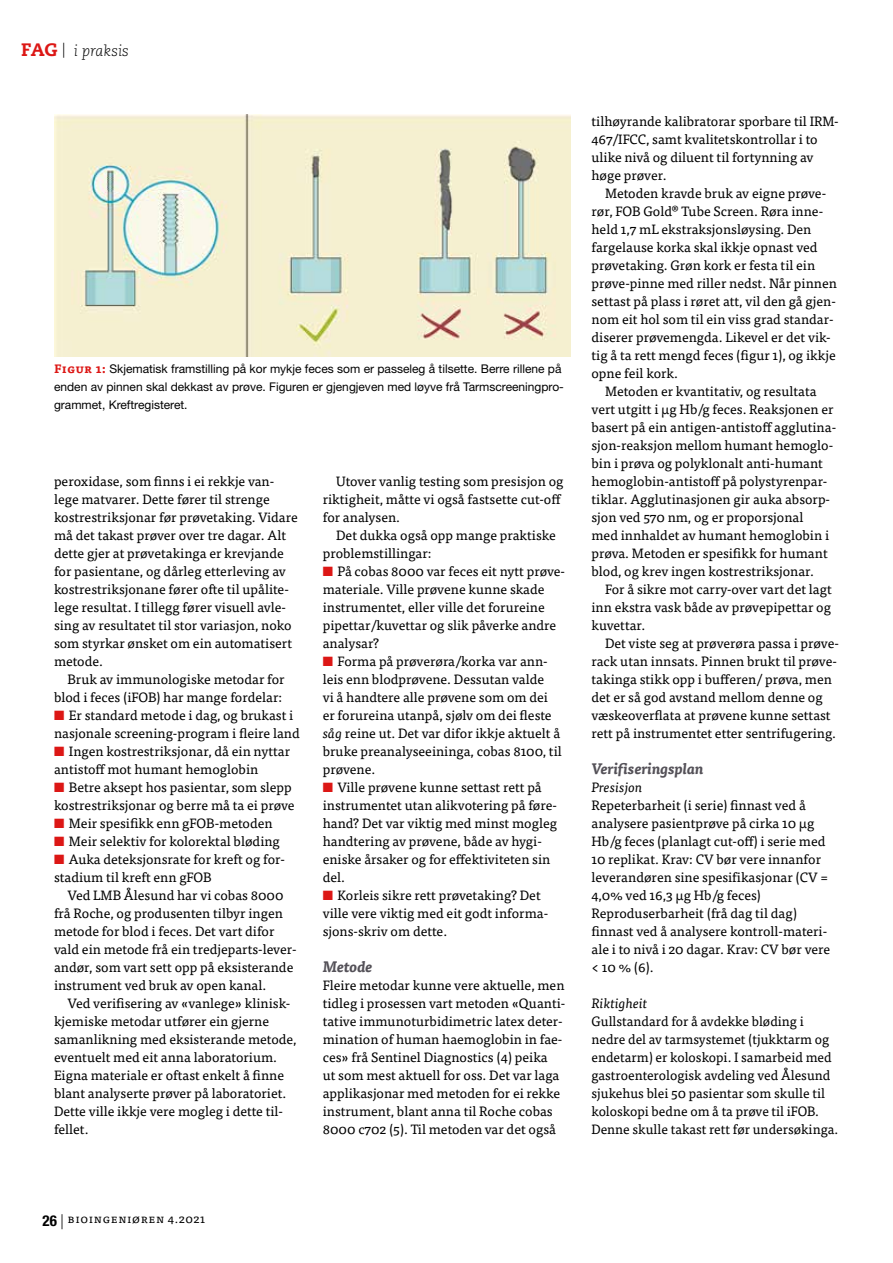
<style>
.page{position:relative;width:893px;height:1263px;background:#fff}
.page>*{position:absolute;margin:0;border:0;box-sizing:border-box;transform-origin:0 0}
.t1{font:italic 700 15px "Tisa Pro";color:#545158}
.t2{font:italic 300 15px "Caecilia LT Std";color:#000}
.t3{font:13.5px/18px "Tisa Pro";color:#000}
.t4{font:italic 13.5px "Tisa Pro";color:#000}
.t5{font:12px/18px "Helvetica Neue LT Pro";color:#000}
.t6{font:12px "Tisa Pro";letter-spacing:.05em;color:#000}
.s1{font-weight:800;font-style:normal;font-size:18px;color:#dc1715}
.s2{font-family:"Tisa Pro";font-weight:700;color:#dc1715}
.s3{color:#dc1715}
.s4{font-style:italic}
.s5{font-family:"Helvetica Neue LT Pro";font-weight:700;font-stretch:condensed;font-size:15px}
.s6{font-family:"Helvetica Neue LT Pro";font-weight:300;font-size:15px}
</style>
<div class="page">
<img style="left:54px;top:115px;width:516px;height:241px">
<p class="t2" style="left:21px;top:43px;width:109px"><span class="s1">FAG</span> | i praksis</p>
<p class="t5" style="left:54px;top:360px;width:511px"><span class="s2">Figur 1:</span> Skjematisk framstilling på kor mykje feces som er passeleg å tilsette. Berre rillene på enden av pinnen skal dekkast av prøve. Figuren er gjengjeven med løyve frå Tarmscreeningpro&shy;grammet, Kreftregisteret.</p>
<p class="t3" style="left:54px;top:471px;width:245px">peroxidase, som finns i ei rekkje van&shy;lege matvarer. Dette fører til strenge kostrestriksjonar før prøvetaking. Vidare må det takast prøver over tre dagar. Alt dette gjer at prøvetakinga er krevjande for pasientane, og dårleg etterleving av kostrestriksjonane fører ofte til upålite&shy;lege resultat. I tillegg fører visuell avle&shy;sing av resultatet til stor variasjon, noko som styrkar ønsket om ein automatisert metode.</p>
<p class="t3" style="left:54px;top:669px;width:232px;text-align:right">Bruk av immunologiske metodar for blod i feces (iFOB) har mange fordelar:</p>
<p class="t3" style="left:54px;top:705px;width:247px"><span class="s3">■</span> Er standard metode i dag, og brukast i nasjonale screening-program i fleire land</p>
<p class="t3" style="left:54px;top:741px;width:238px"><span class="s3">■</span> Ingen kostrestriksjonar, då ein nyttar antistoff mot humant hemoglobin</p>
<p class="t3" style="left:54px;top:777px;width:242px"><span class="s3">■</span> Betre aksept hos pasientar, som slepp kostrestriksjonar og berre må ta ei prøve</p>
<p class="t3" style="left:54px;top:813px;width:220px"><span class="s3">■</span> Meir spesifikk enn gFOB-metoden</p>
<p class="t3" style="left:54px;top:831px;width:227px"><span class="s3">■</span> Meir selektiv for kolorektal bløding</p>
<p class="t3" style="left:54px;top:849px;width:232px"><span class="s3">■</span> Auka deteksjonsrate for kreft og for&shy;stadium til kreft enn gFOB</p>
<p class="t3" style="left:54px;top:885px;width:243px;text-indent:14px">Ved LMB Ålesund har vi cobas 8000 frå Roche, og produsenten tilbyr ingen metode for blod i feces. Det vart difor vald ein metode frå ein tredjeparts-lever&shy;andør, som vart sett opp på eksisterande instrument ved bruk av open kanal.</p>
<p class="t3" style="left:54px;top:993px;width:244px;text-indent:14px">Ved verifisering av «vanlege» klinisk&shy;kjemiske metodar utfører ein gjerne samanlikning med eksisterande metode, eventuelt med eit anna laboratorium.<br>Eigna materiale er oftast enkelt å finne blant analyserte prøver på laboratoriet.<br>Dette ville ikkje vere mogleg i dette til&shy;fellet.</p>
<p class="t3" style="left:323px;top:471px;width:242px;text-indent:14px">Utover vanlig testing som presisjon og riktigheit, måtte vi også fastsette cut-off for analysen.</p>
<p class="t3" style="left:323px;top:525px;width:235px;text-indent:14px">Det dukka også opp mange praktiske problemstillingar:</p>
<p class="t3" style="left:323px;top:561px;width:243px"><span class="s3">■</span> På cobas 8000 var feces eit nytt prøve&shy;materiale. Ville prøvene kunne skade instrumentet, eller ville det forureine pipettar/kuvettar og slik påverke andre analysar?</p>
<p class="t3" style="left:323px;top:651px;width:241px"><span class="s3">■</span> Forma på prøverøra/korka var ann&shy;leis enn blodprøvene. Dessutan valde<br>vi å handtere alle prøvene som om dei er forureina utanpå, sjølv om dei fleste <span class="s4">såg</span> reine ut. Det var difor ikkje aktuelt å bruke preanalyseeininga, cobas 8100, til prøvene.</p>
<p class="t3" style="left:323px;top:777px;width:236px"><span class="s3">■</span> Ville prøvene kunne settast rett på instrumentet utan alikvotering på føre&shy;hand? Det var viktig med minst mogleg handtering av prøvene, både av hygi&shy;eniske årsaker og for effektiviteten sin del.</p>
<p class="t3" style="left:323px;top:885px;width:227px"><span class="s3">■</span> Korleis sikre rett prøvetaking? Det ville vere viktig med eit godt informa&shy;sjons-skriv om dette.</p>
<p class="t1" style="left:323px;top:955px;width:51px">Metode</p>
<p class="t3" style="left:323px;top:975px;width:244px">Fleire metodar kunne vere aktuelle, men tidleg i prosessen vart metoden «Quanti&shy;tative immunoturbidimetric latex deter&shy;mination of human haemoglobin in fae&shy;ces» frå Sentinel Diagnostics (4) peika<br>ut som mest aktuell for oss. Det var laga applikasjonar med metoden for ei rekke instrument, blant anna til Roche cobas 8000 c702 (5). Til metoden var det også</p>
<p class="t3" style="left:591px;top:111px;width:249px">tilhøyrande kalibratorar sporbare til IRM-467/IFCC, samt kvalitetskontrollar i to ulike nivå og diluent til fortynning av høge prøver.</p>
<p class="t3" style="left:591px;top:183px;width:247px;text-indent:14px">Metoden kravde bruk av eigne prøve&shy;rør, FOB Gold® Tube Screen. Røra inne&shy;held 1,7 mL ekstraksjonsløysing. Den fargelause korka skal ikkje opnast ved prøvetaking. Grøn kork er festa til ein prøve-pinne med riller nedst. Når pinnen settast på plass i røret att, vil den gå gjen&shy;nom eit hol som til ein viss grad standar&shy;diserer prøvemengda. Likevel er det vik&shy;tig å ta rett mengd feces (figur 1), og ikkje opne feil kork.</p>
<p class="t3" style="left:591px;top:381px;width:246px;text-indent:14px">Metoden er kvantitativ, og resultata vert utgitt i µg Hb/g feces. Reaksjonen er basert på ein antigen-antistoff agglutina&shy;sjon-reaksjon mellom humant hemoglo&shy;bin i prøva og polyklonalt anti-humant hemoglobin-antistoff på polystyrenpar&shy;tiklar. Agglutinasjonen gir auka absorp&shy;sjon ved 570 nm, og er proporsjonal<br>med innhaldet av humant hemoglobin i prøva. Metoden er spesifikk for humant blod, og krev ingen kostrestriksjonar.</p>
<p class="t3" style="left:591px;top:579px;width:242px;text-align:justify;text-indent:14px">For å sikre mot carry-over vart det lagt inn ekstra vask både av prøvepipettar og kuvettar.</p>
<p class="t3" style="left:591px;top:633px;width:249px;text-indent:14px">Det viste seg at prøverøra passa i prøve&shy;rack utan innsats. Pinnen brukt til prøve&shy;takinga stikk opp i bufferen/ prøva, men det er så god avstand mellom denne og væskeoverflata at prøvene kunne settast rett på instrumentet etter sentrifugering.</p>
<p class="t1" style="left:591px;top:757px;width:114px">Verifiseringsplan</p>
<p class="t4" style="left:591px;top:777px;width:52px">Presisjon</p>
<p class="t3" style="left:591px;top:795px;width:240px">Repeterbarheit (i serie) finnast ved å analysere pasientprøve på cirka 10 µg Hb/g feces (planlagt cut-off) i serie med 10 replikat. Krav: CV bør vere innanfor leverandøren sine spesifikasjonar (CV = 4,0% ved 16,3 µg Hb/g feces)<br>Reproduserbarheit (frå dag til dag) finnast ved å analysere kontroll-materi&shy;ale i to nivå i 20 dagar. Krav: CV bør vere &lt; 10 % (6).</p>
<p class="t4" style="left:591px;top:993px;width:57px">Riktigheit</p>
<p class="t3" style="left:591px;top:1011px;width:248px">Gullstandard for å avdekke bløding i nedre del av tarmsystemet (tjukktarm og endetarm) er koloskopi. I samarbeid med gastroenterologisk avdeling ved Ålesund sjukehus blei 50 pasientar som skulle til koloskopi bedne om å ta prøve til iFOB.<br>Denne skulle takast rett før undersøkinga.</p>
<p class="t6" style="left:43px;top:1209px;width:164px"><span class="s5">26</span> <span class="s6">|</span> Bioingeniøren 4.2021</p>
</div>
